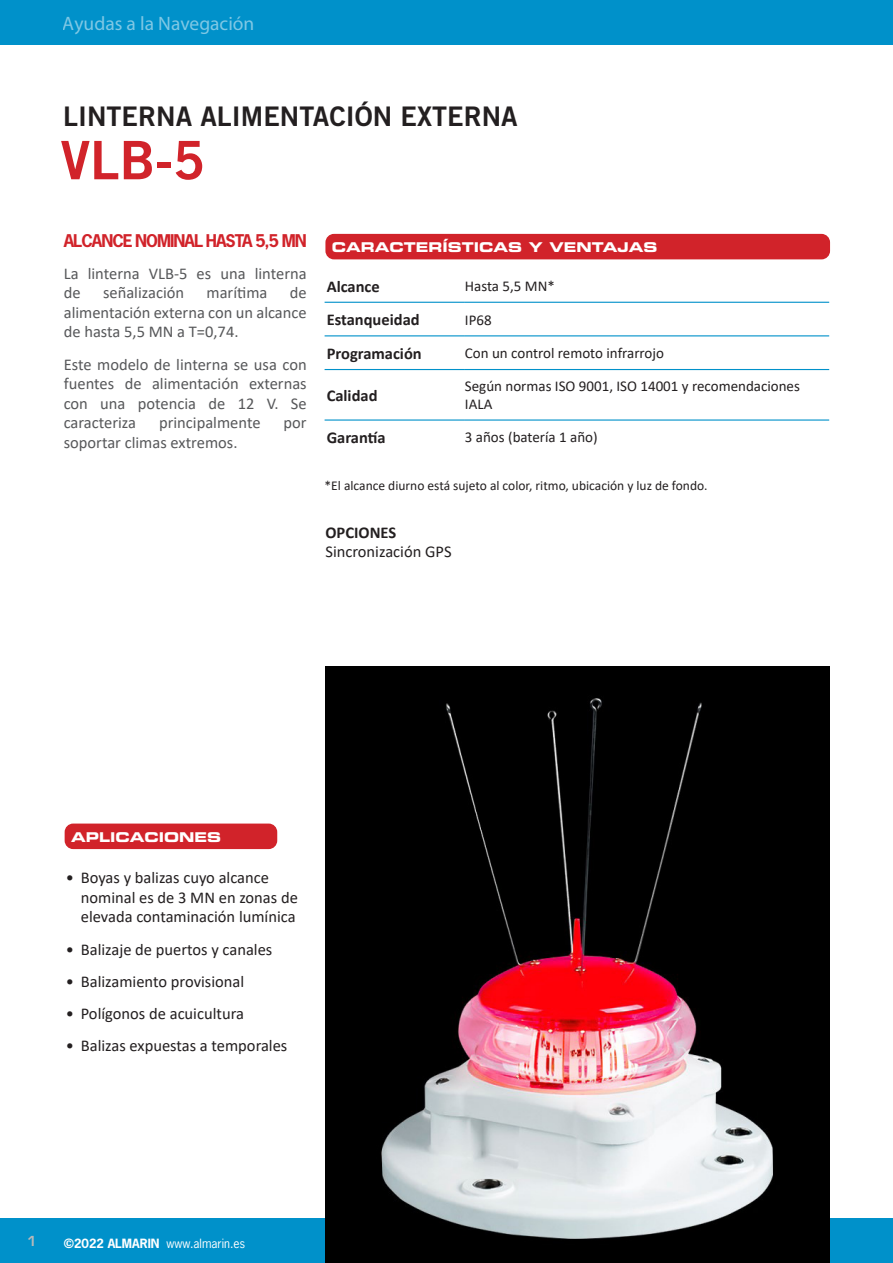
<style>
.page{position:relative;width:893px;height:1263px;background:#fff}
.page>*{position:absolute;margin:0;border:0;box-sizing:border-box;transform-origin:0 0}
.t1{font:53.1px "Trade Gothic LT Std Bd 2";color:#d1232a}
.t2{font:27px "Trade Gothic LT Std Bd 2";color:#231f20}
.t3{font:19.5px "Myriad Pro";color:#fff}
.t4{font:16.5px/19.5px "Calibri";color:#57585a;text-align:justify}
.t5{font:16.5px/19.5px "Calibri";color:#231f20}
.TAULA_1_OK{font:700 16.5px "Calibri";color:#231f20}
.FRASE{font:700 16.5px "News Gothic Std";letter-spacing:-.06em;color:#d1232a}
.t6{font:15px/18px "Calibri";color:#231f20}
.t7{font:13.5px "Calibri";color:#231f20}
.t8{font:13.5px "Eurostile Bold Extended Two";color:#fff}
.t9{font:600 13.5px "Eurostile";color:#b9b9b9}
.t10{font:12px "News Gothic Std";color:#fff}
.s1{font-weight:700}
</style>
<div class="page">
<div style="left:0;top:1218px;width:893px;height:45px;background:#0091ca"></div>
<div style="left:0;top:0;width:893px;height:45px;background:#0091ca"></div>
<div style="left:65px;top:823px;width:212px;height:26px;background:#d1232a;border-radius:9px"></div>
<div style="left:325px;top:234px;width:505px;height:25px;background:#d1232a;border-radius:9px"></div>
<hr style="left:325px;top:302px;width:140px;height:1px;background:#0091ca">
<hr style="left:465px;top:302px;width:364px;height:1px;background:#0091ca">
<hr style="left:325px;top:335px;width:140px;height:1px;background:#0091ca">
<hr style="left:465px;top:335px;width:364px;height:1px;background:#0091ca">
<hr style="left:325px;top:369px;width:140px;height:1px;background:#0091ca">
<hr style="left:465px;top:369px;width:364px;height:1px;background:#0091ca">
<hr style="left:325px;top:419px;width:140px;height:2px;background:#0091ca">
<hr style="left:465px;top:419px;width:364px;height:2px;background:#0091ca">
<img style="left:325px;top:666px;width:504px;height:597px">
<p class="t3" style="left:63px;top:11px;width:193px">Ayudas a la Navegación</p>
<p class="t2" style="left:63px;top:99px;width:456px">LINTERNA ALIMENTACIÓN EXTERNA</p>
<p class="t1" style="left:61px;top:127px;width:146px">VLB-5</p>
<p class="FRASE" style="left:64px;top:230px;width:244px">ALCANCE NOMINAL HASTA 5,5 MN</p>
<p class="t4" style="left:64px;top:263px;width:244px">La linterna VLB-5 es una linterna de</p>
<p class="t4" style="left:103px;top:283px;width:83px">señalización</p>
<p class="t4" style="left:207px;top:283px;width:62px">marítima</p>
<p class="t4" style="left:64px;top:283px;width:244px;text-indent:226px">de alimentación externa con un alcance de hasta 5,5 MN a T=0,74.</p>
<p class="t4" style="left:64px;top:354px;width:244px">Este modelo de linterna se usa con fuentes de alimentación externas con una potencia de 12 V. Se caracteriza</p>
<p class="t4" style="left:159px;top:413px;width:103px">principalmente</p>
<p class="t4" style="left:284px;top:413px;width:25px">por</p>
<p class="t4" style="left:64px;top:432px;width:175px">soportar climas extremos.</p>
<p class="t8" style="left:332px;top:237px;width:327px">CARACTERÍSTICAS Y VENTAJAS</p>
<p class="TAULA_1_OK" style="left:327px;top:274px;width:55px">Alcance</p>
<p class="t6" style="left:465px;top:277px;width:91px">Hasta 5,5 MN*</p>
<p class="TAULA_1_OK" style="left:327px;top:308px;width:94px">Estanqueidad</p>
<p class="t6" style="left:465px;top:310px;width:28px">IP68</p>
<p class="TAULA_1_OK" style="left:327px;top:342px;width:97px">Programación</p>
<p class="t6" style="left:465px;top:344px;width:201px">Con un control remoto infrarrojo</p>
<p class="TAULA_1_OK" style="left:327px;top:384px;width:52px">Calidad</p>
<p class="t6" style="left:465px;top:377px;width:337px">Según normas ISO 9001, ISO 14001 y recomendaciones<br>IALA</p>
<p class="TAULA_1_OK" style="left:327px;top:426px;width:60px">Garantía</p>
<p class="t6" style="left:465px;top:428px;width:134px">3 años (batería 1 año)</p>
<p class="t7" style="left:325px;top:476px;width:385px">*El alcance diurno está sujeto al color, ritmo, ubicación y luz de fondo.</p>
<p class="TAULA_1_OK" style="left:325px;top:520px;width:72px">OPCIONES</p>
<p class="t5" style="left:325px;top:541px;width:128px">Sincronización GPS</p>
<p class="t8" style="left:71px;top:827px;width:152px">APLICACIONES</p>
<p class="t5" style="left:81px;top:868px;width:219px;text-indent:-15px">• Boyas y balizas cuyo alcance nominal es de 3 MN en zonas de elevada contaminación lumínica</p>
<p class="t5" style="left:66px;top:939px;width:208px">• Balizaje de puertos y canales</p>
<p class="t5" style="left:66px;top:971px;width:180px">• Balizamiento provisional</p>
<p class="t5" style="left:66px;top:1003px;width:180px">• Polígonos de acuicultura</p>
<p class="t5" style="left:66px;top:1036px;width:223px">• Balizas expuestas a temporales</p>
<p class="t9" style="left:27px;top:1232px;width:11px">1</p>
<p class="t10" style="left:64px;top:1236px;width:183px"><span class="s1">©2022 ALMARIN</span> www.almarin.es</p>
</div>
